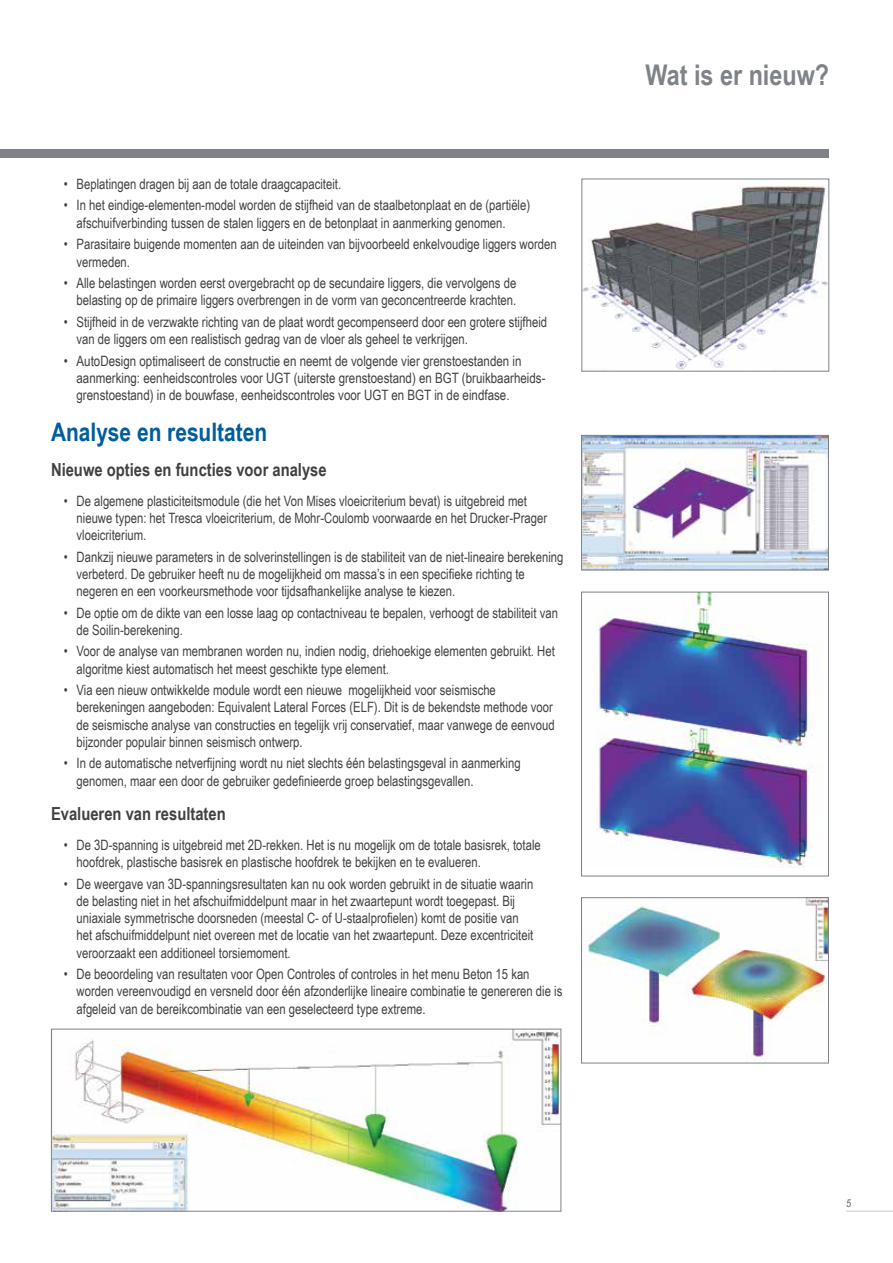
<style>
.page{position:relative;width:893px;height:1263px;background:#fff}
.page>*{position:absolute;margin:0;border:0;box-sizing:border-box;transform-origin:0 0}
.t1{font:700 28.5px "Arial Narrow";color:#7f8387}
.t2{font:700 25.5px "Arial Narrow";color:#005d9c}
.t3{font:700 18px "Arial Narrow";color:#414042}
.t4{font:14.25px/17.2px "Arial Narrow";color:#414042}
.t5{font:italic 10.5px "Arial Narrow";color:#58595b}
</style>
<div class="page">
<div style="left:0;top:149px;width:829px;height:8px;background:#7f8387"></div>
<hr style="left:846px;top:1210px;width:47px;height:2px;background:#dcdbdc">
<img style="left:53px;top:1031px;width:506px;height:178px">
<div style="left:51px;top:1029px;width:510px;height:182px;border:1px solid #7f8387"></div>
<img style="left:583px;top:185px;width:244px;height:185px">
<div style="left:581px;top:179px;width:248px;height:193px;border:1px solid #7f8387"></div>
<img style="left:583px;top:437px;width:244px;height:131px">
<div style="left:581px;top:435px;width:248px;height:135px;border:1px solid #7f8387"></div>
<img style="left:596px;top:594px;width:217px;height:273px">
<div style="left:581px;top:592px;width:248px;height:284px;border:1px solid #7f8387"></div>
<img style="left:585px;top:899px;width:242px;height:161px">
<div style="left:581px;top:897px;width:248px;height:166px;border:1px solid #7f8387"></div>
<p class="t4" style="left:64px;top:175px;width:279px">• Beplatingen dragen bij aan de totale draagcapaciteit.</p>
<p class="t4" style="left:77px;top:196px;width:455px;text-indent:-13px">• In het eindige-elementen-model worden de stijfheid van de staalbetonplaat en de (partiële) afschuifverbinding tussen de stalen liggers en de betonplaat in aanmerking genomen.</p>
<p class="t4" style="left:77px;top:235px;width:482px;text-indent:-13px">• Parasitaire buigende momenten aan de uiteinden van bijvoorbeeld enkelvoudige liggers worden vermeden.</p>
<p class="t4" style="left:64px;top:274px;width:454px;text-align:right">• Alle belastingen worden eerst overgebracht op de secundaire liggers, die vervolgens de belasting op de primaire liggers overbrengen in de vorm van geconcentreerde krachten.</p>
<p class="t4" style="left:77px;top:313px;width:472px;text-indent:-13px">• Stijfheid in de verzwakte richting van de plaat wordt gecompenseerd door een grotere stijfheid van de liggers om een realistisch gedrag van de vloer als geheel te verkrijgen.</p>
<p class="t4" style="left:77px;top:351px;width:470px;text-indent:-13px">• AutoDesign optimaliseert de constructie en neemt de volgende vier grenstoestanden in aanmerking: eenheidscontroles voor UGT (uiterste grenstoestand) en BGT (bruikbaarheids&shy;grenstoestand) in de bouwfase, eenheidscontroles voor UGT en BGT in de eindfase.</p>
<h2 class="t2" style="left:51px;top:413px;width:218px">Analyse en resultaten</h2>
<p class="t3" style="left:51px;top:456px;width:277px">Nieuwe opties en functies voor analyse</p>
<p class="t4" style="left:77px;top:491px;width:472px;text-indent:-13px">• De algemene plasticiteitsmodule (die het Von Mises vloeicriterium bevat) is uitgebreid met nieuwe typen: het Tresca vloeicriterium, de Mohr-Coulomb voorwaarde en het Drucker-Prager vloeicriterium.</p>
<p class="t4" style="left:77px;top:547px;width:488px;text-indent:-13px">• Dankzij nieuwe parameters in de solverinstellingen is de stabiliteit van de niet-lineaire berekening verbeterd. De gebruiker heeft nu de mogelijkheid om massa’s in een specifieke richting te negeren en een voorkeursmethode voor tijdsafhankelijke analyse te kiezen.</p>
<p class="t4" style="left:77px;top:603px;width:483px;text-indent:-13px">• De optie om de dikte van een losse laag op contactniveau te bepalen, verhoogt de stabiliteit van de Soilin-berekening.</p>
<p class="t4" style="left:77px;top:642px;width:480px;text-indent:-13px">• Voor de analyse van membranen worden nu, indien nodig, driehoekige elementen gebruikt. Het algoritme kiest automatisch het meest geschikte type element.</p>
<p class="t4" style="left:77px;top:681px;width:480px;text-indent:-13px">• Via een nieuw ontwikkelde module wordt een nieuwe mogelijkheid voor seismische berekeningen aangeboden: Equivalent Lateral Forces (ELF). Dit is de bekendste methode voor de seismische analyse van constructies en tegelijk vrij conservatief, maar vanwege de eenvoud bijzonder populair binnen seismisch ontwerp.</p>
<p class="t4" style="left:77px;top:754px;width:446px;text-indent:-13px">• In de automatische netverfijning wordt nu niet slechts één belastingsgeval in aanmerking genomen, maar een door de gebruiker gedefinieerde groep belastingsgevallen.</p>
<p class="t3" style="left:51px;top:800px;width:176px">Evalueren van resultaten</p>
<p class="t4" style="left:77px;top:836px;width:466px;text-indent:-13px">• De 3D-spanning is uitgebreid met 2D-rekken. Het is nu mogelijk om de totale basisrek, totale hoofdrek, plastische basisrek en plastische hoofdrek te bekijken en te evalueren.</p>
<p class="t4" style="left:77px;top:874px;width:458px;text-indent:-13px">• De weergave van 3D-spanningsresultaten kan nu ook worden gebruikt in de situatie waarin de belasting niet in het afschuifmiddelpunt maar in het zwaartepunt wordt toegepast. Bij uniaxiale symmetrische doorsneden (meestal C- of U-staalprofielen) komt de positie van het afschuifmiddelpunt niet overeen met de locatie van het zwaartepunt. Deze excentriciteit veroorzaakt een additioneel torsiemoment.</p>
<p class="t4" style="left:77px;top:965px;width:487px;text-indent:-13px">• De beoordeling van resultaten voor Open Controles of controles in het menu Beton 15 kan worden vereenvoudigd en versneld door één afzonderlijke lineaire combinatie te genereren die is afgeleid van de bereikcombinatie van een geselecteerd type extreme.</p>
<h1 class="t1" style="left:646px;top:53px;width:185px">Wat is er nieuw?</h1>
<p class="t5" style="left:846px;top:1196px;width:6px">5</p>
</div>
